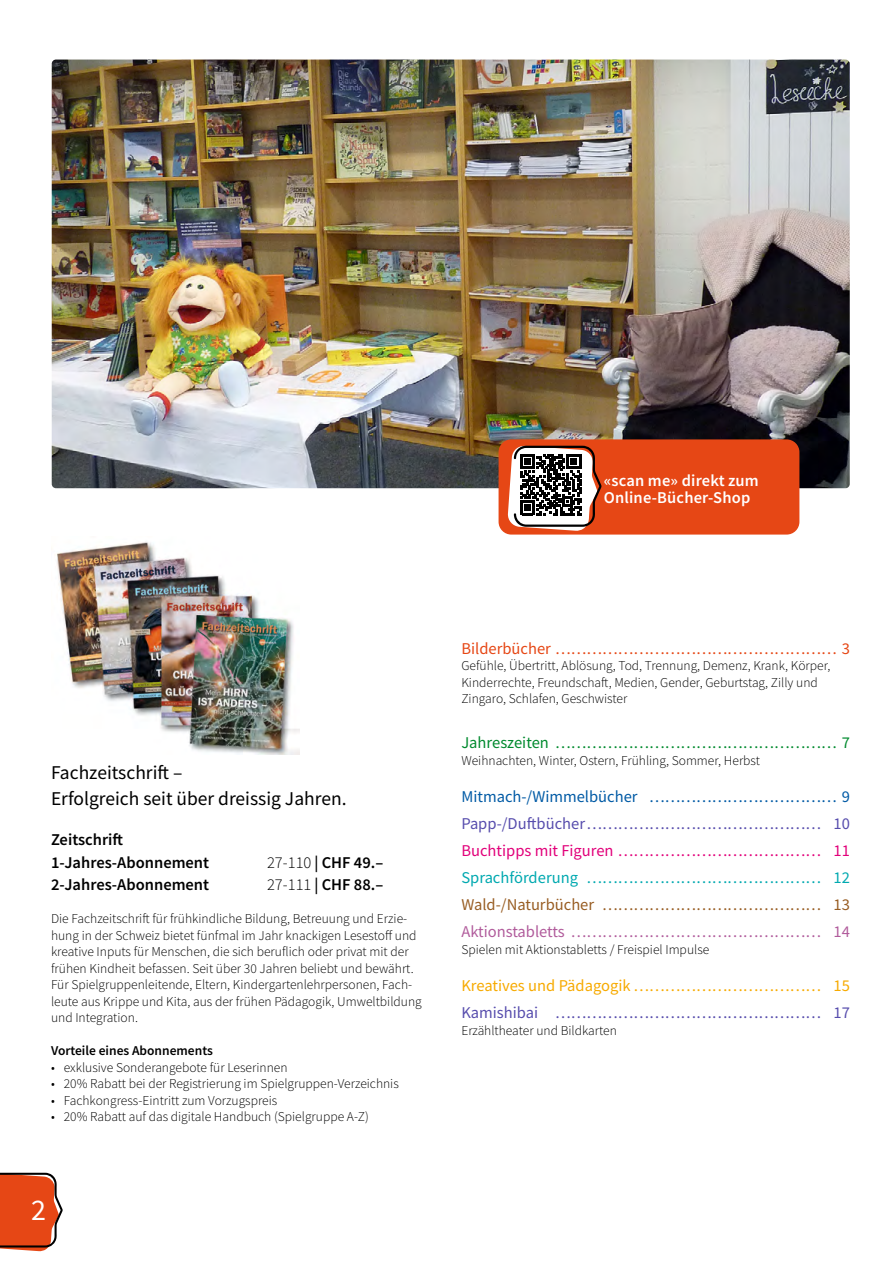
<style>
.page{position:relative;width:893px;height:1263px;background:#fff}
.page>*{position:absolute;margin:0;border:0;box-sizing:border-box;transform-origin:0 0}
.t1{font:30px "Source Sans Pro";color:#fff}
.t2{font:19.5px/25.5px "Source Sans Pro";color:#000}
.t3{font:16.5px "Source Sans Pro";color:#574dad}
.t4{font:600 16.5px/22.5px "Source Sans Pro";color:#000}
.t5{font:16.5px "Source Sans Pro";color:#f7aa00}
.t6{font:600 16.5px/16.5px "Source Sans Pro";letter-spacing:.01em;color:#fff}
.t7{font:16.5px "Source Sans Pro";color:#005aa5}
.t8{font:16.5px "Source Sans Pro";color:#e2007a}
.t9{font:16.5px "Source Sans Pro";color:#985d23}
.t10{font:16.5px "Source Sans Pro";color:#b15c9c}
.t11{font:16.5px "Source Sans Pro";color:#00a9b0}
.t12{font:16.5px "Source Sans Pro";color:#e64715}
.t13{font:16.5px "Source Sans Pro";color:#008a2e}
.t14{font:600 16.5px "Source Sans Pro";color:#000;scale:.95 1}
.t15{font:300 13.5px/16.5px "Source Sans Pro";color:#000}
.t16{font:600 13.5px "Source Sans Pro";color:#000}
.s1{font-weight:300}
</style>
<div class="page">
<svg style="left:0;top:1173px;width:63px;height:78px;background:#d85b34"></svg>
<img style="left:56px;top:542px;width:244px;height:212px">
<img style="left:52px;top:60px;width:798px;height:428px">
<div style="left:499px;top:439px;width:300px;height:96px;background:#e64715;border-radius:13px"></div>
<svg style="left:507px;top:446px;width:94px;height:85px;background:#978078"></svg>
<p class="t6" style="left:604px;top:472px;width:156px">«scan me» direkt zum<br>Online-Bücher-Shop</p>
<h2 class="t2" style="left:51px;top:760px;width:297px">Fachzeitschrift –<br>Erfolgreich seit über dreissig Jahren.</h2>
<p class="t4" style="left:51px;top:828px;width:160px">Zeitschrift<br>1-Jahres-Abonnement</p>
<p class="t14" style="left:267px;top:851px;width:124px"><span class="s1">27-110</span> | CHF 49.–</p>
<p class="t4" style="left:51px;top:873px;width:160px">2-Jahres-Abonnement</p>
<p class="t14" style="left:267px;top:874px;width:124px"><span class="s1">27-111</span> | CHF 88.–</p>
<p class="t15" style="left:51px;top:910px;width:372px">Die Fachzeitschrift für frühkindliche Bildung, Betreuung und Erzie&shy;hung in der Schweiz bietet fünfmal im Jahr knackigen Lesestoff und kreative Inputs für Menschen, die sich beruflich oder privat mit der frühen Kindheit befassen. Seit über 30 Jahren beliebt und bewährt.<br>Für Spielgruppenleitende, Eltern, Kindergartenlehrpersonen, Fach&shy;leute aus Krippe und Kita, aus der frühen Pädagogik, Umweltbildung und Integration.</p>
<p class="t16" style="left:51px;top:1042px;width:163px">Vorteile eines Abonnements</p>
<p class="t15" style="left:51px;top:1059px;width:238px">• exklusive Sonderangebote für Leserinnen</p>
<p class="t15" style="left:51px;top:1075px;width:349px">• 20% Rabatt bei der Registrierung im Spielgruppen-Verzeichnis</p>
<p class="t15" style="left:51px;top:1092px;width:228px">• Fachkongress-Eintritt zum Vorzugspreis</p>
<p class="t15" style="left:51px;top:1108px;width:319px">• 20% Rabatt auf das digitale Handbuch (Spielgruppe A-Z)</p>
<h1 class="t1" style="left:31px;top:1191px;width:16px">2</h1>
<p class="t12" style="left:461px;top:638px;width:390px">Bilderbücher ……………………………………………… 3</p>
<p class="t15" style="left:461px;top:657px;width:371px">Gefühle, Übertritt, Ablösung, Tod, Trennung, Demenz, Krank, Körper,<br>Kinderrechte, Freundschaft, Medien, Gender, Geburtstag, Zilly und<br>Zingaro, Schlafen, Geschwister</p>
<p class="t13" style="left:461px;top:732px;width:390px">Jahreszeiten ……………………………………………… 7</p>
<p class="t15" style="left:461px;top:752px;width:300px">Weihnachten, Winter, Ostern, Frühling, Sommer, Herbst</p>
<p class="t7" style="left:461px;top:786px;width:390px">Mitmach-/Wimmelbücher ……………………………… 9</p>
<p class="t3" style="left:461px;top:813px;width:390px">Papp-/Duftbücher……………………………………… 10</p>
<p class="t8" style="left:461px;top:840px;width:390px">Buchtipps mit Figuren ………………………………… 11</p>
<p class="t11" style="left:461px;top:867px;width:390px">Sprachförderung ……………………………………… 12</p>
<p class="t9" style="left:461px;top:894px;width:390px">Wald-/Naturbücher …………………………………… 13</p>
<p class="t10" style="left:461px;top:921px;width:390px">Aktionstabletts ………………………………………… 14</p>
<p class="t15" style="left:461px;top:941px;width:249px">Spielen mit Aktionstabletts / Freispiel Impulse</p>
<p class="t5" style="left:461px;top:975px;width:390px">Kreatives und Pädagogik ……………………………… 15</p>
<p class="t3" style="left:461px;top:1002px;width:390px">Kamishibai …………………………………………… 17</p>
<p class="t15" style="left:461px;top:1022px;width:157px">Erzähltheater und Bildkarten</p>
</div>
